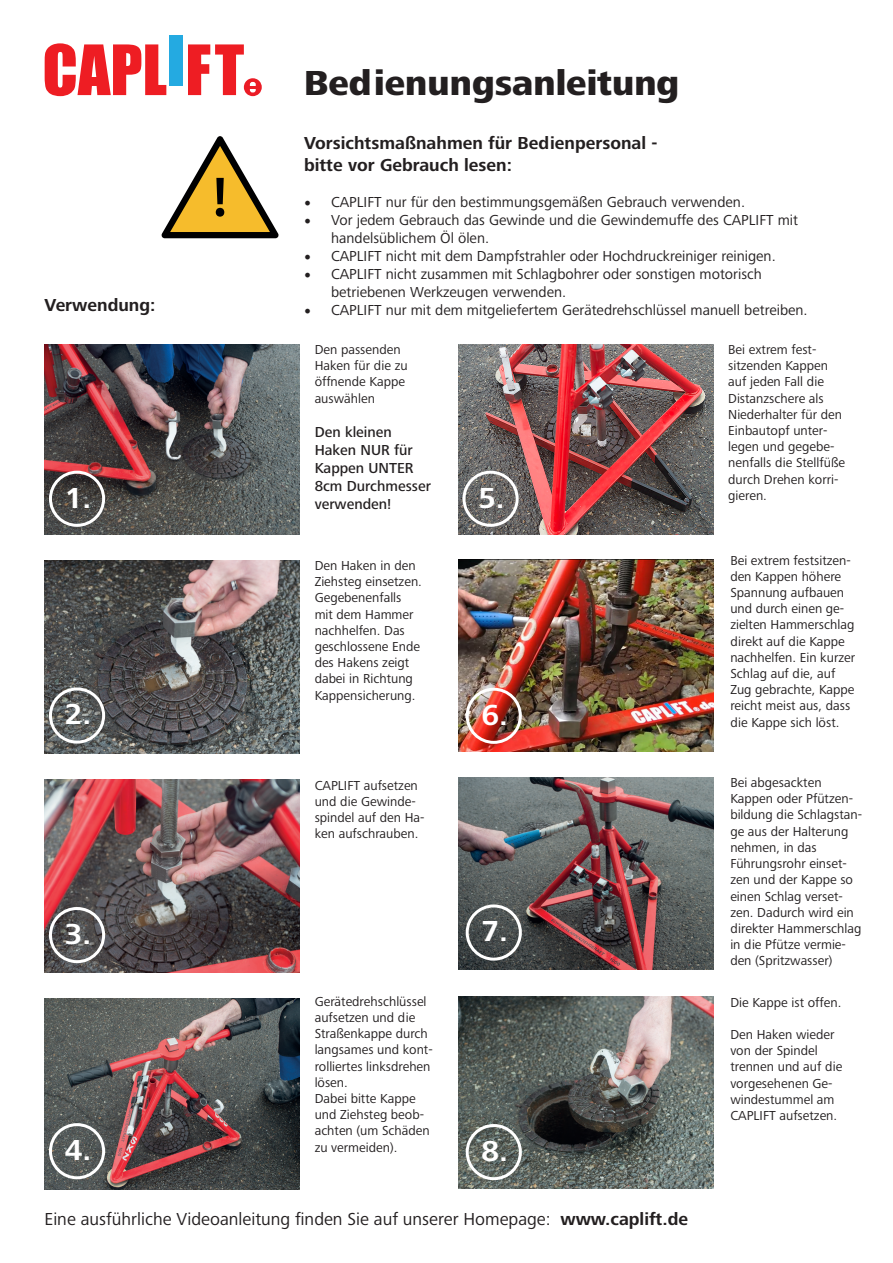
<style>
.page{position:relative;width:893px;height:1263px;background:#fff}
.page>*{position:absolute;margin:0;border:0;box-sizing:border-box;transform-origin:0 0}
.t1{font:800 36px "Frutiger Next Pro";color:#231f20}
.t2{font:700 30px "Frutiger Next Pro";color:#fff}
.t3{font:18px "Frutiger Next Pro";color:#231f20}
.t4{font:700 18px/21.6px "Frutiger Next Pro";color:#231f20}
.t5{font:15px/18px "Frutiger Next Pro";color:#231f20}
.t6{font:500 15px/18px "Frutiger Next Pro";color:#231f20}
.t7{font:13.5px/16.2px "Frutiger Next Pro";color:#231f20}
.s1{font-family:"Minion Pro";font-size:18px}
.s2{font-weight:700}
</style>
<div class="page">
<svg style="left:45px;top:43px;width:121px;height:53px"></svg>
<div style="left:170px;top:35px;width:13px;height:51px;background:#24aae1"></div>
<svg style="left:188px;top:44px;width:74px;height:52px"></svg>
<svg style="left:161px;top:136px;width:118px;height:102px"></svg>
<img style="left:45px;top:344px;width:255px;height:190px">
<img style="left:458px;top:344px;width:255px;height:190px">
<img style="left:45px;top:560px;width:255px;height:194px">
<img style="left:45px;top:780px;width:255px;height:192px">
<img style="left:45px;top:998px;width:255px;height:191px">
<img style="left:458px;top:560px;width:255px;height:191px">
<img style="left:458px;top:777px;width:255px;height:192px">
<img style="left:458px;top:997px;width:255px;height:191px">
<div style="left:49px;top:471px;width:56px;height:56px;border:3px solid #fff;border-radius:50%"></div>
<div style="left:462px;top:471px;width:57px;height:56px;border:3px solid #fff;border-radius:50%"></div>
<div style="left:466px;top:688px;width:56px;height:56px;border:3px solid #fff;border-radius:50%"></div>
<div style="left:49px;top:687px;width:56px;height:57px;border:3px solid #fff;border-radius:50%"></div>
<div style="left:466px;top:904px;width:56px;height:57px;border:3px solid #fff;border-radius:50%"></div>
<div style="left:49px;top:907px;width:56px;height:56px;border:3px solid #fff;border-radius:50%"></div>
<div style="left:466px;top:1124px;width:56px;height:56px;border:3px solid #fff;border-radius:50%"></div>
<div style="left:49px;top:1123px;width:56px;height:56px;border:3px solid #fff;border-radius:50%"></div>
<h1 class="t1" style="left:304px;top:63px;width:377px">Bedienungsanleitung</h1>
<h3 class="t4" style="left:304px;top:132px;width:355px">Vorsichtsmaßnahmen für Bedienpersonal - bitte vor Gebrauch lesen:</h3>
<p class="t5" style="left:304px;top:193px;width:442px"><span class="s1">•</span> CAPLIFT nur für den bestimmungsgemäßen Gebrauch verwenden.</p>
<p class="t5" style="left:331px;top:211px;width:468px;text-indent:-27px"><span class="s1">•</span> Vor jedem Gebrauch das Gewinde und die Gewindemuffe des CAPLIFT mit handelsüblichem Öl ölen.</p>
<p class="t5" style="left:304px;top:247px;width:473px"><span class="s1">•</span> CAPLIFT nicht mit dem Dampfstrahler oder Hochdruckreiniger reinigen.</p>
<p class="t5" style="left:331px;top:265px;width:432px;text-indent:-27px"><span class="s1">•</span> CAPLIFT nicht zusammen mit Schlagbohrer oder sonstigen motorisch betriebenen Werkzeugen verwenden.</p>
<h3 class="t4" style="left:45px;top:294px;width:112px">Verwendung:</h3>
<p class="t5" style="left:304px;top:301px;width:505px"><span class="s1">•</span> CAPLIFT nur mit dem mitgeliefertem Gerätedrehschlüssel manuell betreiben.</p>
<p class="t7" style="left:315px;top:341px;width:95px">Den passenden<br>Haken für die zu öffnende Kappe auswählen</p>
<p class="t6" style="left:315px;top:423px;width:118px">Den kleinen<br>Haken NUR für<br>Kappen UNTER<br>8cm Durchmesser verwenden!</p>
<p class="t7" style="left:728px;top:341px;width:118px">Bei extrem fest&shy;sitzenden Kappen auf jeden Fall die<br>Distanzschere als<br>Niederhalter für den<br>Einbautopf unter&shy;legen und gegebe&shy;nenfalls die Stellfüße durch Drehen korri-</p>
<h2 class="t2" style="left:65px;top:480px;width:28px">1.</h2>
<h2 class="t2" style="left:478px;top:480px;width:28px">5.</h2>
<p class="t7" style="left:728px;top:487px;width:40px">gieren.</p>
<p class="t7" style="left:315px;top:557px;width:109px">Den Haken in den<br>Ziehsteg einsetzen.<br>Gegebenenfalls mit dem Hammer nachhelfen. Das geschlossene Ende des Hakens zeigt dabei in Richtung<br>Kappensicherung.</p>
<h2 class="t2" style="left:65px;top:697px;width:28px">2.</h2>
<h2 class="t2" style="left:481px;top:697px;width:28px">6.</h2>
<p class="t7" style="left:315px;top:777px;width:111px">CAPLIFT aufsetzen und die Gewinde&shy;spindel auf den Ha&shy;ken aufschrauben.</p>
<h2 class="t2" style="left:65px;top:917px;width:28px">3.</h2>
<h2 class="t2" style="left:481px;top:914px;width:28px">7.</h2>
<p class="t7" style="left:315px;top:993px;width:120px">Gerätedrehschlüssel aufsetzen und die<br>Straßenkappe durch langsames und kont&shy;rolliertes linksdrehen lösen.<br>Dabei bitte Kappe und Ziehsteg beob&shy;achten (um Schäden zu vermeiden).</p>
<h2 class="t2" style="left:65px;top:1133px;width:28px">4.</h2>
<h2 class="t2" style="left:481px;top:1134px;width:28px">8.</h2>
<h3 class="t3" style="left:45px;top:1208px;width:645px">Eine ausführliche Videoanleitung finden Sie auf unserer Homepage: <span class="s2">www.caplift.de</span></h3>
<p class="t7" style="left:730px;top:552px;width:126px">Bei extrem festsitzen&shy;den Kappen höhere<br>Spannung aufbauen und durch einen ge&shy;zielten Hammerschlag direkt auf die Kappe nachhelfen. Ein kurzer<br>Schlag auf die, auf<br>Zug gebrachte, Kappe reicht meist aus, dass die Kappe sich löst.</p>
<p class="t7" style="left:730px;top:774px;width:133px">Bei abgesackten<br>Kappen oder Pfützen&shy;bildung die Schlagstan&shy;ge aus der Halterung nehmen, in das<br>Führungsrohr einset&shy;zen und der Kappe so einen Schlag verset&shy;zen. Dadurch wird ein direkter Hammerschlag in die Pfütze vermie&shy;den (Spritzwasser)</p>
<p class="t7" style="left:730px;top:994px;width:113px">Die Kappe ist offen.</p>
<p class="t7" style="left:730px;top:1026px;width:114px">Den Haken wieder von der Spindel trennen und auf die vorgesehenen Ge&shy;windestummel am<br>CAPLIFT aufsetzen.</p>
</div>
